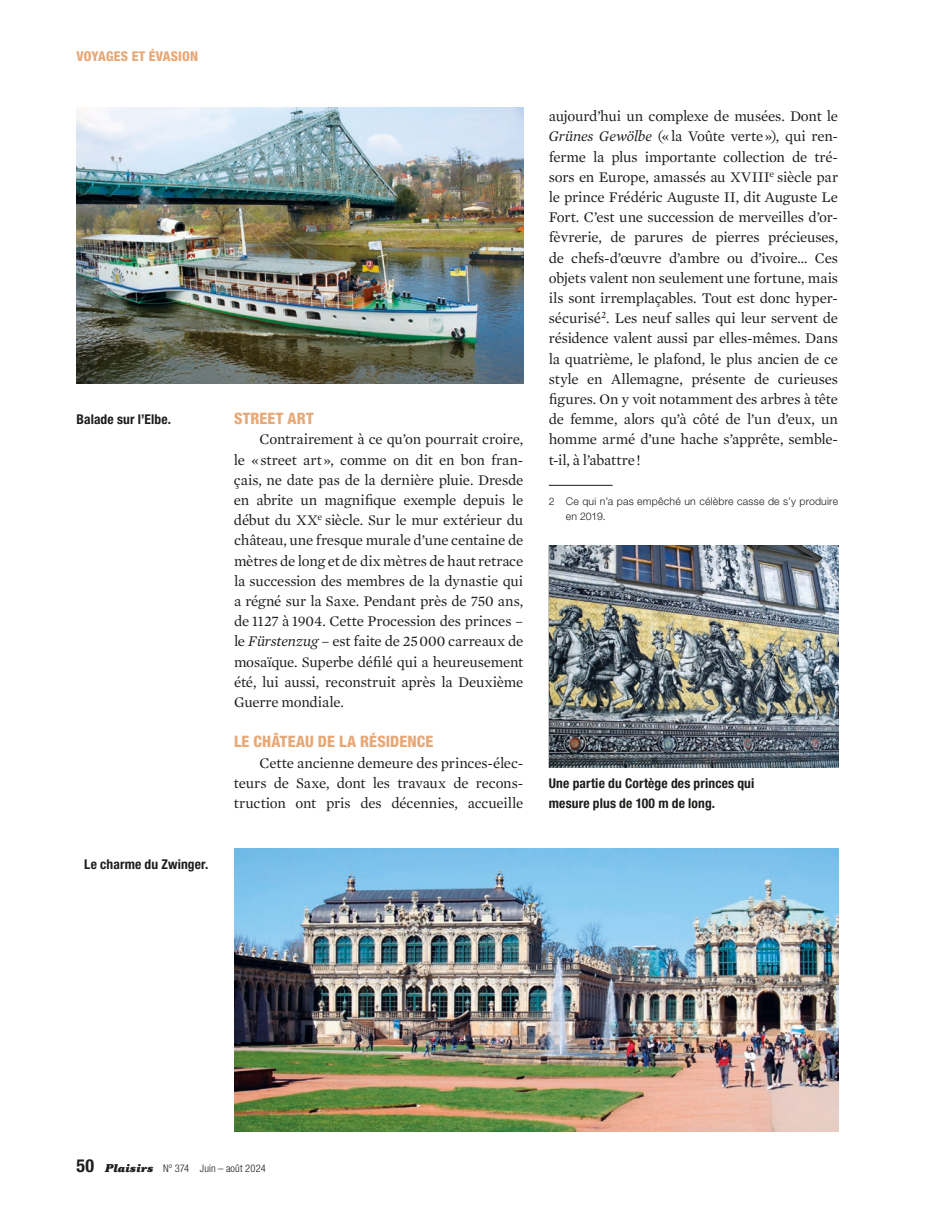
<style>
.page{position:relative;width:936px;height:1212px;background:#fff}
.page>*{position:absolute;margin:0;border:0;box-sizing:border-box;transform-origin:0 0}
.t1{font:800 condensed 15.75px "Helvetica Neue LT Std";letter-spacing:.01em;color:#e7a877}
.t2{font:15px/20.2px "Mercury Text G1";letter-spacing:-.015em;color:#1d1d1b;text-align:justify}
.t3{font:700 condensed 13.5px/20.2px "Helvetica Neue LT Std";letter-spacing:.01em;color:#1d1d1b}
.t4{font:800 condensed 13.5px "Helvetica Neue LT Std";letter-spacing:.01em;color:#e7a877}
.t5{font:300 10.5px/15px "Helvetica Neue LT Std";letter-spacing:.02em;color:#1d1d1b}
.t6{font:300 condensed 10.5px "Helvetica Neue LT Std";letter-spacing:.01em;color:#1d1d1b}
.s1{font-style:italic}
.s2{font-weight:700;font-size:18px}
.s3{font-family:"Cheltenham Std";font-weight:900;font-style:italic;font-stretch:normal;font-size:11.25px}
</style>
<div class="page">
<hr style="left:549px;top:485px;width:63px;height:1px;background:#1d1d1b">
<img style="left:234px;top:848px;width:604px;height:283px">
<img style="left:549px;top:545px;width:289px;height:222px">
<img style="left:77px;top:107px;width:446px;height:277px">
<p class="t4" style="left:77px;top:47px;width:123px">VOYAGES ET ÉVASION</p>
<p class="t3" style="left:77px;top:409px;width:96px">Balade sur l’Elbe.</p>
<p class="t3" style="left:84px;top:853px;width:126px">Le charme du Zwinger.</p>
<p class="t1" style="left:234px;top:409px;width:81px">STREET ART</p>
<p class="t2" style="left:234px;top:428px;width:291px;text-indent:26px">Contrairement à ce qu’on pourrait croire, le « street art », comme on dit en bon fran&shy;çais, ne date pas de la dernière pluie. Dresde en abrite un magnifique exemple depuis le début du XX<sup>e</sup> siècle. Sur le mur extérieur du château, une fresque murale d’une centaine de mètres de long et de dix mètres de haut retrace la succession des membres de la dynastie qui a régné sur la Saxe. Pendant près de 750 ans, de 1127 à 1904. Cette Procession des princes – le <span class="s1">Fürstenzug</span> – est faite de 25 000 carreaux de mosaïque. Superbe défilé qui a heureusement été, lui aussi, reconstruit après la Deuxième Guerre mondiale.</p>
<p class="t1" style="left:234px;top:732px;width:201px">LE CHÂTEAU DE LA RÉSIDENCE</p>
<p class="t2" style="left:234px;top:752px;width:291px;text-indent:26px">Cette ancienne demeure des princes-élec&shy;teurs de Saxe, dont les travaux de recons&shy;truction ont pris des décennies, accueille</p>
<p class="t2" style="left:548px;top:105px;width:291px">aujourd’hui un complexe de musées. Dont le <span class="s1">Grünes Gewölbe</span> (« la Voûte verte »), qui ren&shy;ferme la plus importante collection de tré&shy;sors en Europe, amassés au XVIII<sup>e</sup> siècle par le prince Frédéric Auguste II, dit Auguste Le Fort. C’est une succession de merveilles d’or&shy;fèvrerie, de parures de pierres précieuses, de chefs-d’œuvre d’ambre ou d’ivoire… Ces objets valent non seulement une fortune, mais ils sont irremplaçables. Tout est donc hyper&shy;sécurisé<sup>2</sup>. Les neuf salles qui leur servent de résidence valent aussi par elles-mêmes. Dans la quatrième, le plafond, le plus ancien de ce style en Allemagne, présente de curieuses figures. On y voit notamment des arbres à tête de femme, alors qu’à côté de l’un d’eux, un homme armé d’une hache s’apprête, semble&shy;t-il, à l’abattre !</p>
<p class="t5" style="left:566px;top:493px;width:274px;text-indent:-17px">2 Ce qui n’a pas empêché un célèbre casse de s’y produire en 2019.</p>
<p class="t3" style="left:549px;top:773px;width:207px">Une partie du Cortège des princes qui mesure plus de 100 m de long.</p>
<p class="t6" style="left:77px;top:1162px;width:191px"><span class="s2">50</span> <span class="s3">Plaisirs</span> N<sup>o</sup> 374 Juin – août 2024</p>
</div>
